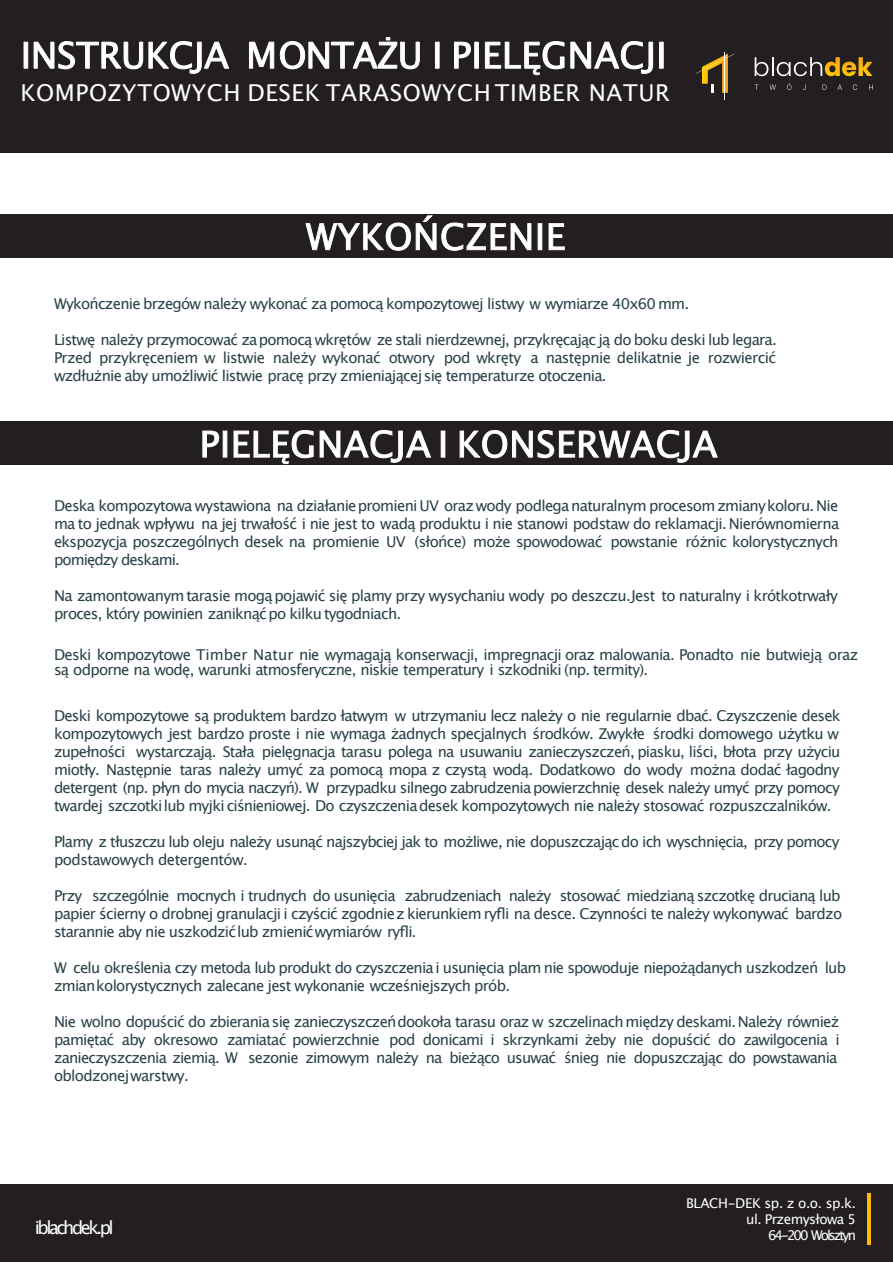
<style>
.page{position:relative;width:893px;height:1264px;background:#fff}
.page>*{position:absolute;margin:0;border:0;box-sizing:border-box;transform-origin:0 0}
.t1{font:23.25px "Lucida Grande";letter-spacing:.025em;color:#fff}
.t2{font:18px "Lucida Grande";letter-spacing:-.135em;color:#fff}
.t3{font:15px/18px "Lucida Grande";letter-spacing:-.05em;color:#294148}
.t4{font:13.5px/16.2px "Lucida Grande";letter-spacing:-.045em;color:#fff;text-align:right}
</style>
<div class="page">
<div style="left:0;top:214px;width:892px;height:43px;background:#231f20"></div>
<div style="left:0;top:421px;width:892px;height:44px;background:#231f20"></div>
<svg style="left:306px;top:215px;width:225px;height:36px"></svg>
<hr style="left:538px;top:223px;width:4px;height:27px;background:#f5f5f5">
<svg style="left:549px;top:223px;width:16px;height:27px"></svg>
<svg style="left:202px;top:431px;width:17px;height:26px"></svg>
<div style="left:223px;top:431px;width:4px;height:26px;background:#fff;border:1px solid #fff"></div>
<svg style="left:234px;top:430px;width:79px;height:34px"></svg>
<svg style="left:320px;top:430px;width:111px;height:32px"></svg>
<div style="left:441px;top:431px;width:4px;height:26px;background:#fff;border:1px solid #fff"></div>
<svg style="left:460px;top:430px;width:257px;height:32px"></svg>
<div style="left:0;top:1184px;width:892px;height:77px;background:#231f20"></div>
<hr style="left:867px;top:1193px;width:3px;height:51px;background:#fdba0d">
<div style="left:0;top:0;width:892px;height:153px;background:#231f20"></div>
<svg style="left:769px;top:85px;width:7px;height:5px"></svg>
<svg style="left:787px;top:83px;width:4px;height:7px"></svg>
<svg style="left:822px;top:85px;width:4px;height:5px"></svg>
<svg style="left:837px;top:85px;width:5px;height:5px"></svg>
<svg style="left:853px;top:84px;width:4px;height:6px"></svg>
<svg style="left:869px;top:85px;width:4px;height:5px"></svg>
<svg style="left:754px;top:57px;width:118px;height:19px"></svg>
<svg style="left:696px;top:53px;width:38px;height:40px"></svg>
<hr style="left:724px;top:53px;width:1px;height:47px;background:#fff">
<div style="left:24px;top:42px;width:4px;height:26px;background:#fff;border:1px solid #fff"></div>
<svg style="left:34px;top:41px;width:109px;height:28px"></svg>
<svg style="left:149px;top:41px;width:80px;height:33px"></svg>
<svg style="left:249px;top:42px;width:25px;height:26px"></svg>
<svg style="left:280px;top:37px;width:140px;height:32px"></svg>
<hr style="left:435px;top:42px;width:4px;height:26px;background:#fff">
<svg style="left:454px;top:42px;width:17px;height:26px"></svg>
<svg style="left:474px;top:42px;width:4px;height:26px"></svg>
<svg style="left:485px;top:41px;width:79px;height:34px"></svg>
<svg style="left:570px;top:41px;width:83px;height:33px"></svg>
<hr style="left:659px;top:42px;width:4px;height:26px;background:#fff">
<h1 class="t1" style="left:21px;top:83px;width:651px">KOMPOZYTOWYCH DESEK TARASOWYCH TIMBER NATUR</h1>
<p class="t3" style="left:54px;top:295px;width:637px">Wykończenie brzegów należy wykonać za pomocą kompozytowej listwy w wymiarze 40x60 mm.</p>
<p class="t3" style="left:54px;top:331px;width:724px;text-align:justify">Listwę należy przymocować zapomocą wkrętów ze stali nierdzewnej, przykręcając ją do boku deski lub legara.<br>Przed przykręceniem w listwie należy wykonać otwory pod wkręty a następnie delikatnie je rozwiercić wzdłużnie aby umożliwić listwie pracę przy zmieniającejsię temperaturze otoczenia.</p>
<p class="t3" style="left:54px;top:498px;width:787px;text-align:justify">Deska kompozytowa wystawiona na działaniepromieni UV oraz wody podlega naturalnym procesom zmianykoloru. Nie ma to jednak wpływu na jej trwałość i nie jest to wadą produktu i nie stanowi podstaw do reklamacji. Nierównomierna ekspozycja poszczególnych desek na promienie UV (słońce) może spowodować powstanie różnic kolorystycznych pomiędzy deskami.</p>
<p class="t3" style="left:54px;top:588px;width:785px">Na zamontowanym tarasie mogą pojawić się plamy przy wysychaniu wody po deszczu.Jest to naturalny i krótkotrwały proces, który powinien zaniknąć po kilku tygodniach.</p>
<p class="t3" style="left:54px;top:648px;width:806px;line-height:15px">Deski kompozytowe Timber Natur nie wymagają konserwacji, impregnacji oraz malowania. Ponadto nie butwieją oraz są odporne na wodę, warunki atmosferyczne, niskie temperatury i szkodniki (np. termity).</p>
<p class="t3" style="left:54px;top:707px;width:788px;text-align:justify">Deski kompozytowe są produktem bardzo łatwym w utrzymaniu lecz należy o nie regularnie dbać. Czyszczenie desek kompozytowych jest bardzo proste i nie wymaga żadnych specjalnych środków. Zwykłe środki domowego użytku w zupełności wystarczają. Stała pielęgnacja tarasu polega na usuwaniu zanieczyszczeń, piasku, liści, błota przy użyciu miotły. Następnie taras należy umyć za pomocą mopa z czystą wodą. Dodatkowo do wody można dodać łagodny detergent (np. płyn do mycia naczyń). W przypadku silnego zabrudzenia powierzchnię desek należy umyć przy pomocy twardej szczotkilub myjki ciśnieniowej. Do czyszczeniadesek kompozytowych nie należy stosować rozpuszczalników.</p>
<p class="t3" style="left:54px;top:833px;width:787px">Plamy z tłuszczu lub oleju należy usunąć najszybciej jak to możliwe, nie dopuszczając do ich wyschnięcia, przy pomocy podstawowych detergentów.</p>
<p class="t3" style="left:54px;top:887px;width:790px;text-align:justify">Przy szczególnie mocnych i trudnych do usunięcia zabrudzeniach należy stosować miedzianą szczotkę drucianą lub papier ścierny o drobnej granulacji i czyścić zgodniez kierunkiem ryfli na desce. Czynności te należy wykonywać bardzo starannie aby nie uszkodzićlub zmienićwymiarów ryfli.</p>
<p class="t3" style="left:54px;top:959px;width:793px">W celu określenia czy metoda lub produkt do czyszczenia i usunięcia plam nie spowoduje niepożądanych uszkodzeń lub zmiankolorystycznych zalecane jest wykonanie wcześniejszych prób.</p>
<p class="t3" style="left:54px;top:1013px;width:787px">Nie wolno dopuścić do zbierania się zanieczyszczeńdookoła tarasu oraz w szczelinach między deskami. Należy również pamiętać aby okresowo zamiatać powierzchnie pod donicami i skrzynkami żeby nie dopuścić do zawilgocenia i zanieczyszczenia ziemią. W sezonie zimowym należy na bieżąco usuwać śnieg nie dopuszczając do powstawania oblodzonejwarstwy.</p>
<p class="t2" style="left:35px;top:1219px;width:81px">iblachdek.pl</p>
<p class="t4" style="left:686px;top:1195px;width:171px">BLACH-DEK sp. z o.o. sp.k. ul. Przemysłowa 5<br>64-200 Wolsztyn</p>
</div>
